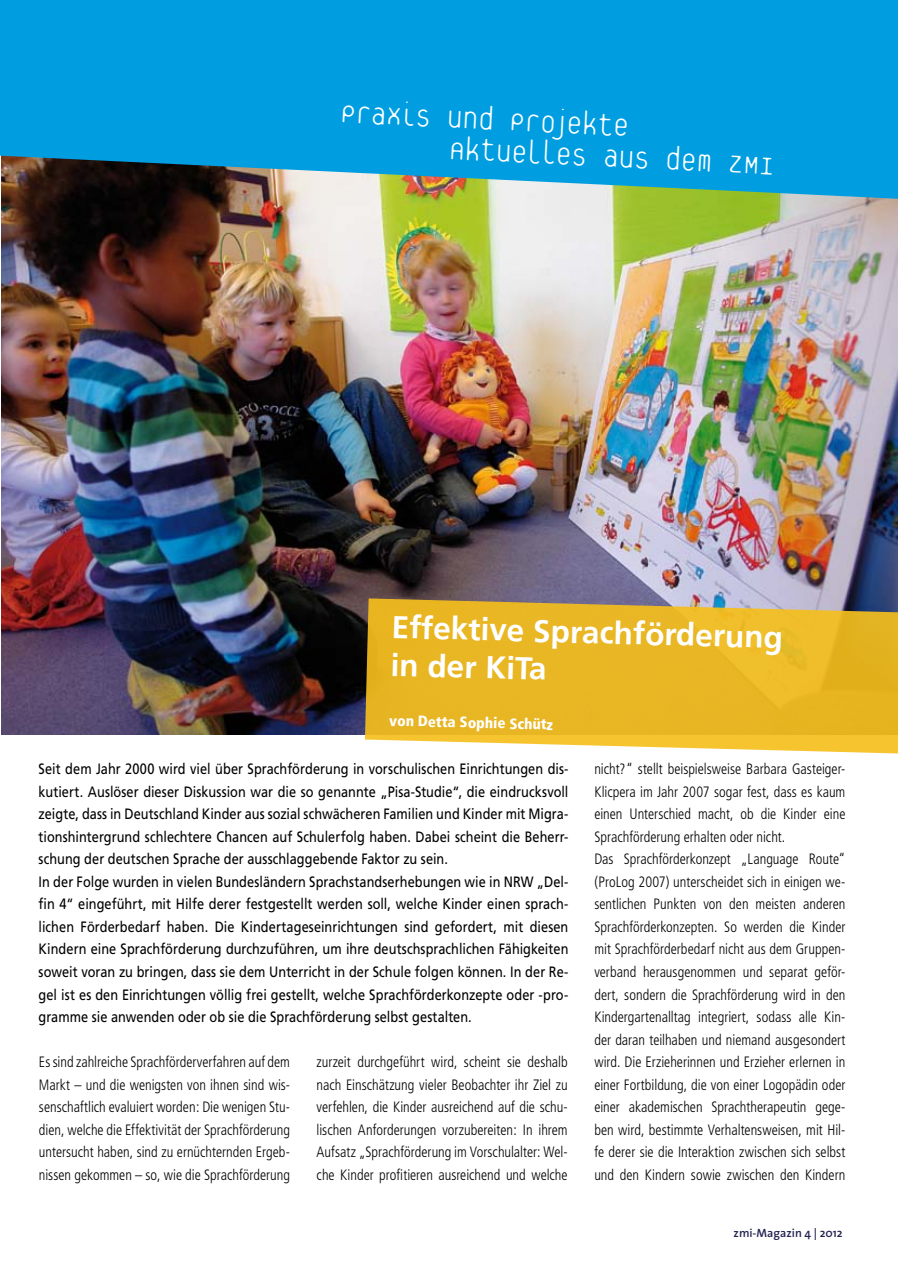
<style>
.page{position:relative;width:898px;height:1272px;background:#fff}
.page>*{position:absolute;margin:0;border:0;box-sizing:border-box;transform-origin:0 0}
.t1{font:100 36px/31px "Platelet";color:#fff}
.t2{font:700 31.5px/36.9px "Frutiger";color:#fff}
.t3{font:300 condensed 15px/22.5px "Frutiger";color:#000;text-align:justify;scale:.95 1}
.t4{font:15px/22.5px "Frutiger";letter-spacing:.005em;color:#000;scale:.85 1}
.t5{font:900 condensed 15px "Frutiger";color:#fff}
.t6{font:600 12px "The Sans";color:#232452}
</style>
<div class="page">
<img style="left:1px;top:199px;width:896px;height:536px">
<svg style="left:365px;top:598px;width:532px;height:156px;fill:#e9b724"></svg>
<svg style="left:0;top:0;width:897px;height:199px;fill:#009ee0"></svg>
<h1 class="t1" style="left:451px;top:103px;width:328px;text-indent:-110px;rotate:3deg">Praxis und Projekte<br>Aktuelles aus dem ZMI</h1>
<h2 class="t2" style="left:391px;top:609px;width:393px;rotate:1deg">Effektive Sprachförderung in der KiTa</h2>
<p class="t5" style="left:389px;top:710px;width:165px;rotate:2deg">von Detta Sophie Schütz</p>
<p class="t4" style="left:39px;top:757px;width:624px">Seit dem Jahr 2000 wird viel über Sprachförderung in vorschulischen Einrichtungen dis&shy;kutiert. Auslöser dieser Diskussion war die so genannte „Pisa-Studie“, die eindrucksvoll zeigte, dass in Deutschland Kinder aus sozial schwächeren Familien und Kinder mit Migra&shy;tionshintergrund schlechtere Chancen auf Schulerfolg haben. Dabei scheint die Beherr&shy;schung der deutschen Sprache der ausschlaggebende Faktor zu sein.<br>I n der Folge wurden in vielen Bundesländern Sprachstandserhebungen wie in NRW „Del&shy;fin 4“ eingeführt, mit H ilfe derer festgestellt werden soll, welche Kinder einen sprach&shy;lichen Förderbedarf haben. Die Kindertageseinrichtungen sind gefordert, mit diesen Kindern eine Sprachförderung durchzuführen, um ihre deutschsprachlichen Fähigkeiten soweit voran zu bringen, dass sie dem U nterricht in der Schule folgen können. I n der Re&shy;gel ist es den Einrichtungen völlig frei gestellt, welche Sprachförderkonzepte oder -pro&shy;gramme sie anwenden oder ob sie die Sprachförderung selbst gestalten.</p>
<p class="t3" style="left:594px;top:758px;width:266px;text-align:left">nicht?“ stellt beispielsweise Barbara Gasteiger-Klicpera im Jahr 2007 sogar fest, dass es kaum einen Unterschied macht, ob die Kinder eine Sprachförderung erhalten oder nicht.<br>Das Sprachförderkonzept „Language Route“ (ProLog 2007) unterscheidet sich in einigen we&shy;sentlichen Punkten von den meisten anderen Sprachförderkonzepten. So werden die Kinder mit Sprachförderbedarf nicht aus dem Gruppen&shy;verband herausgenommen und separat geför&shy;dert, sondern die Sprachförderung wird in den Kindergartenalltag integriert, sodass alle Kin&shy;der daran teilhaben und niemand ausgesondert wird. Die Erzieherinnen und Erzieher erlernen in einer Fortbildung, die von einer Logopädin oder einer akademischen Sprachtherapeutin gege&shy;ben wird, bestimmte Verhaltensweisen, mit Hil&shy;fe derer sie die Interaktion zwischen sich selbst und den Kindern sowie zwischen den Kindern</p>
<p class="t3" style="left:39px;top:1050px;width:266px">Es sind zahlreiche Sprachförderverfahren auf dem Markt – und die wenigsten von ihnen sind wis&shy;senschaftlich evaluiert worden: Die wenigen Stu&shy;dien, welche die Effektivität der Sprachförderung untersucht haben, sind zu ernüchternden Ergeb&shy;nissen gekommen – so, wie die Sprachförderung</p>
<p class="t3" style="left:316px;top:1050px;width:266px">zurzeit durchgeführt wird, scheint sie deshalb nach Einschätzung vieler Beobachter ihr Ziel zu verfehlen, die Kinder ausreichend auf die schu&shy;lischen Anforderungen vorzubereiten: In ihrem Aufsatz „Sprachförderung im Vorschulalter: Wel&shy;che Kinder profitieren ausreichend und welche</p>
<p class="t6" style="left:733px;top:1222px;width:110px">zmi-Magazin 4 | 2012</p>
</div>
